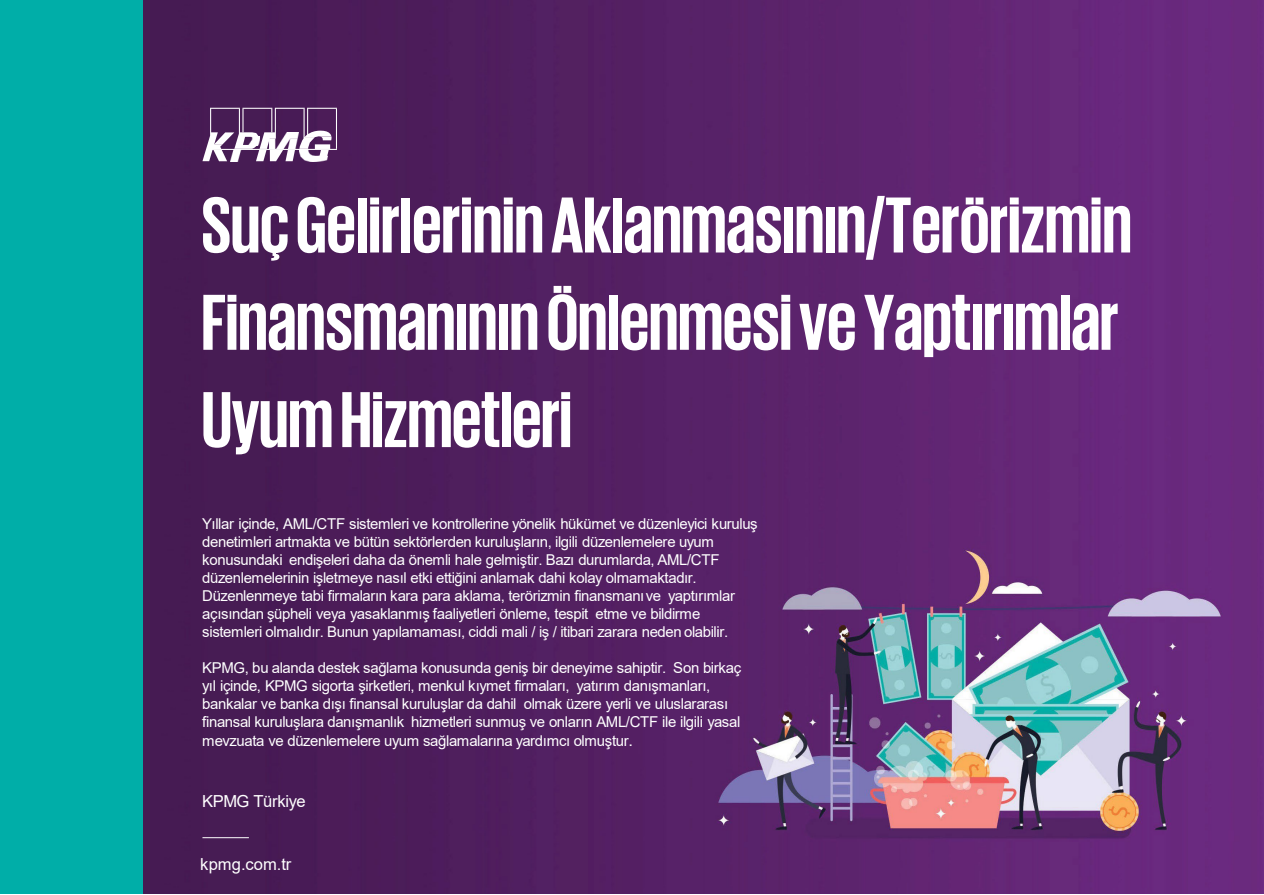
<style>
.page{position:relative;width:1264px;height:895px;background:#fff}
.page>*{position:absolute;margin:0;border:0;box-sizing:border-box;transform-origin:0 0}
.t1{font:700 81px/97.2px "KPMG";letter-spacing:-.01em;color:#fff}
.t2{font:16.5px "Arial";letter-spacing:-.015em;color:#fff}
.t3{font:15px/18px "Arial";letter-spacing:-.025em;color:#fff}
.s1{font-size:16.5px}
</style>
<div class="page">
<img style="left:143px;top:0;width:1120px;height:892px">
<div style="left:0;top:0;width:143px;height:893px;background:#00aea8"></div>
<img style="left:299px;top:161px;width:28px;height:1px">
<svg style="left:202px;top:108px;width:135px;height:53px"></svg>
<hr style="left:202px;top:836px;width:47px;height:1px;background:#fff">
<p class="t1" style="left:201px;top:174px;width:932px">Suç Gelirlerinin Aklanmasının/Terörizmin<br>Finansmanının ÖnlenmesiveYaptırımlar<br>UyumHizmetleri</p>
<p class="t3" style="left:202px;top:514px;width:557px">Yıllar içinde, AML/CTF sistemleri ve kontrollerine yönelik hükümet ve düzenleyici kuruluş denetimleri artmakta ve bütün sektörlerden kuruluşların, ilgili düzenlemelere uyum konusundaki endişeleri daha da önemli hale gelmiştir. Bazı durumlarda, AML/CTF düzenlemelerinin işletmeye nasıl etki ettiğini anlamak dahi kolay olmamaktadır.</p>
<p class="t3" style="left:202px;top:586px;width:534px">Düzenlenmeye tabi firmaların kara para aklama, terörizmin finansmanıve yaptırımlar açısından şüpheli veya yasaklanmış faaliyetleri önleme, tespit etme ve bildirme sistemleri olmalıdır. Bunun yapılamaması, ciddi mali / iş / itibari zarara neden olabilir.</p>
<p class="t3" style="left:202px;top:658px;width:540px">KPMG, bu alanda destek sağlama konusunda geniş bir deneyime sahiptir. Son birkaç yıl içinde, KPMG sigorta şirketleri, menkul kıymet firmaları, yatırım danışmanları, bankalar ve banka dışı finansal kuruluşlar da dahil olmak üzere yerli ve uluslararası finansal kuruluşlara danışmanlık hizmetleri sunmuş ve onların AML/CTF ile ilgili yasal</p>
<p class="t3" style="left:202px;top:731px;width:432px">mevzuata ve düzenlemelere uyum sağlamalarına yardımcı olmuştur<span class="s1">.</span></p>
<p class="t2" style="left:202px;top:789px;width:105px">KPMG Türkiye</p>
<p class="t2" style="left:200px;top:852px;width:93px">kpmg.com.tr</p>
</div>
